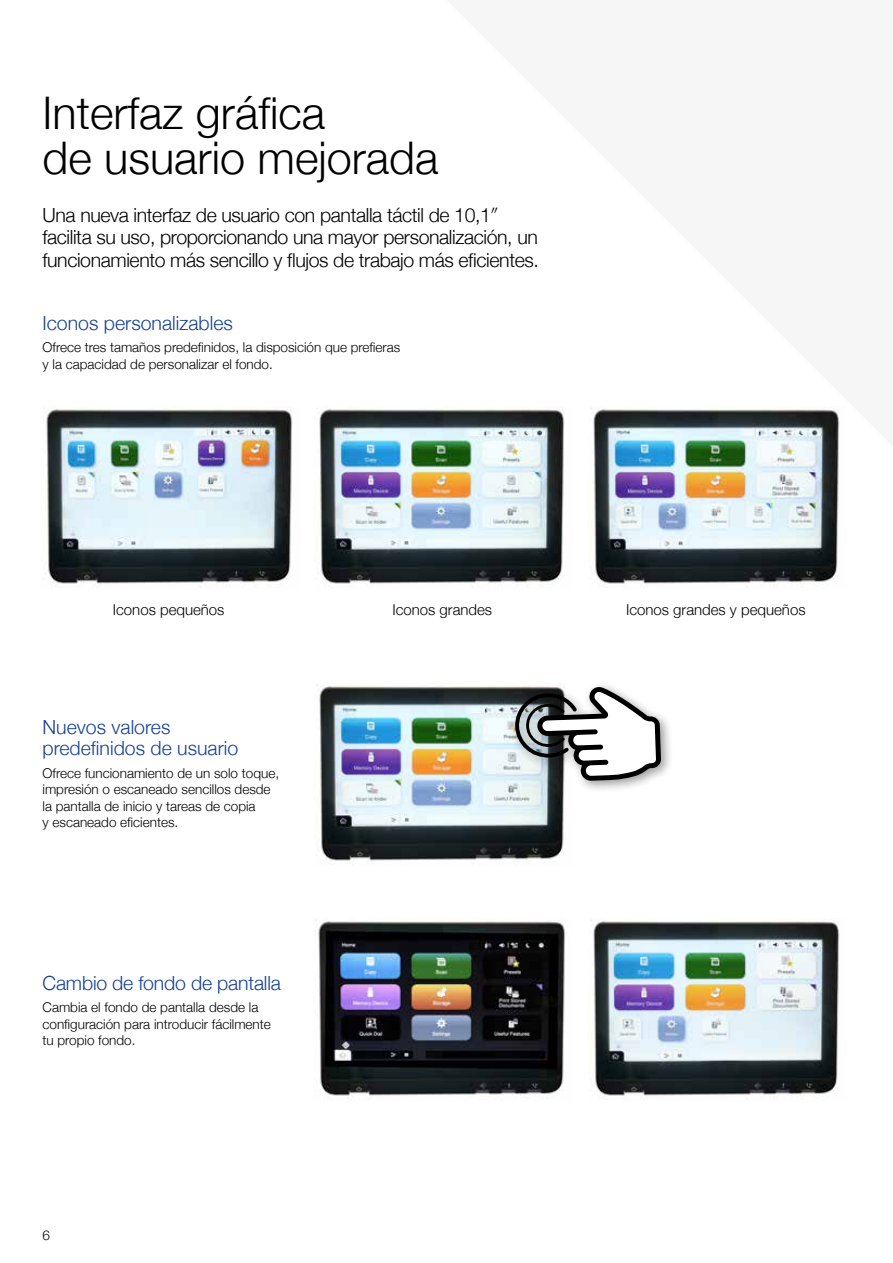
<style>
.page{position:relative;width:893px;height:1263px;background:#fff}
.page>*{position:absolute;margin:0;border:0;box-sizing:border-box;transform-origin:0 0}
.t1{font:300 45px/45px "Helvetica Neue";color:#000}
.t2{font:300 19.5px/22.5px "Helvetica Neue";letter-spacing:-.02em;color:#000}
.t3{font:300 19.5px/21px "Helvetica Neue";color:#164194}
.t4{font:300 15px "Helvetica Neue";color:#000}
.t5{font:300 13.5px/16.5px "Helvetica Neue";color:#000}
</style>
<div class="page">
<img style="left:45px;top:407px;width:248px;height:181px">
<img style="left:314px;top:407px;width:251px;height:181px">
<img style="left:588px;top:407px;width:252px;height:181px">
<img style="left:592px;top:919px;width:248px;height:181px">
<img style="left:318px;top:685px;width:246px;height:180px">
<div style="left:509px;top:681px;width:165px;height:112px;background:#000;opacity:.4"></div>
<svg style="left:515px;top:687px;width:146px;height:94px"></svg>
<img style="left:315px;top:919px;width:250px;height:180px">
<h1 class="t1" style="left:43px;top:87px;width:397px">Interfaz gráfica<br>de usuario mejorada</h1>
<h2 class="t2" style="left:43px;top:202px;width:498px">Una nueva interfaz de usuario con pantalla táctil de 10,1″ facilita su uso, proporcionando una mayor personalización, un funcionamiento más sencillo y flujos de trabajo más eficientes.</h2>
<h2 class="t3" style="left:43px;top:311px;width:192px">Iconos personalizables</h2>
<p class="t5" style="left:43px;top:338px;width:359px">Ofrece tres tamaños predefinidos, la disposición que prefieras y la capacidad de personalizar el fondo.</p>
<p class="t4" style="left:113px;top:598px;width:113px">Iconos pequeños</p>
<p class="t4" style="left:392px;top:598px;width:101px">Iconos grandes</p>
<p class="t4" style="left:626px;top:598px;width:181px">Iconos grandes y pequeños</p>
<h2 class="t3" style="left:43px;top:715px;width:197px">Nuevos valores predefinidos de usuario</h2>
<p class="t5" style="left:43px;top:764px;width:238px">Ofrece funcionamiento de un solo toque, impresión o escaneado sencillos desde la pantalla de inicio y tareas de copia<br>y escaneado eficientes.</p>
<h2 class="t3" style="left:43px;top:971px;width:240px">Cambio de fondo de pantalla</h2>
<p class="t5" style="left:43px;top:998px;width:230px">Cambia el fondo de pantalla desde la configuración para introducir fácilmente tu propio fondo.</p>
<p class="t5" style="left:43px;top:1226px;width:9px">6</p>
</div>
